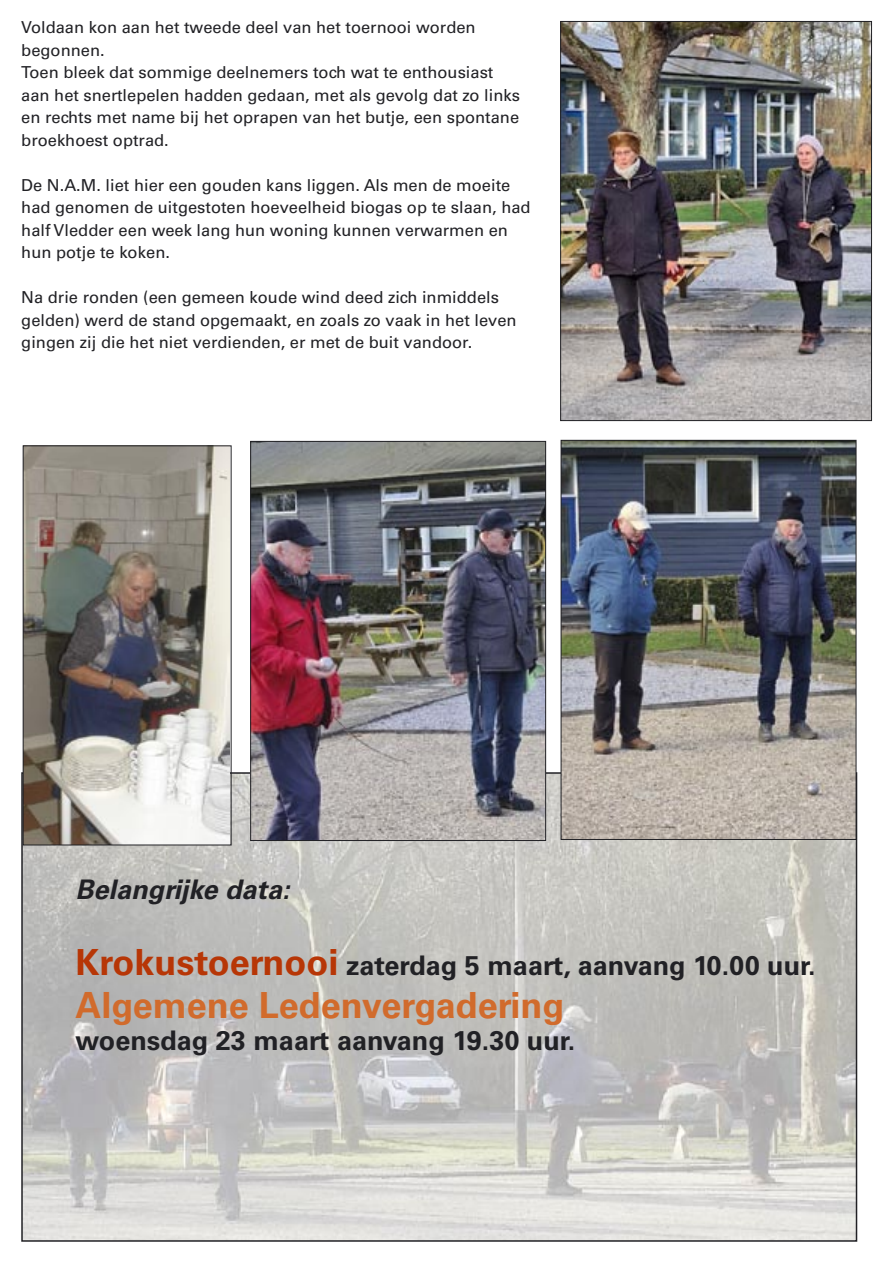
<style>
.page{position:relative;width:893px;height:1263px;background:#fff}
.page>*{position:absolute;margin:0;border:0;box-sizing:border-box;transform-origin:0 0}
.t1{font:700 36px "Univers";color:#d16b2c}
.t2{font:700 27px "Univers";color:#212125}
.t3{font:italic 700 27px "Univers";color:#212125}
.t4{font:16.5px/22.5px "Univers";color:#212125}
.s1{font-size:36px;color:#b73606}
</style>
<div class="page">
<img style="left:24px;top:775px;width:830px;height:464px">
<img style="left:562px;top:23px;width:308px;height:396px">
<div style="left:560px;top:21px;width:312px;height:400px;border:1px solid #212125"></div>
<img style="left:563px;top:442px;width:291px;height:396px">
<div style="left:561px;top:440px;width:295px;height:400px;border:1px solid #212125"></div>
<img style="left:252px;top:443px;width:292px;height:396px">
<div style="left:250px;top:441px;width:296px;height:400px;border:1px solid #212125"></div>
<img style="left:25px;top:448px;width:204px;height:395px">
<div style="left:23px;top:446px;width:208px;height:399px;border:1px solid #212125"></div>
<p class="t4" style="left:21px;top:16px;width:456px">Voldaan kon aan het tweede deel van het toernooi worden begonnen.</p>
<p class="t4" style="left:21px;top:61px;width:500px">Toen bleek dat sommige deelnemers toch wat te enthousiast aan het snertlepelen hadden gedaan, met als gevolg dat zo links en rechts met name bij het oprapen van het butje, een spontane broekhoest optrad.</p>
<p class="t4" style="left:21px;top:174px;width:511px">De N.A.M. liet hier een gouden kans liggen. Als men de moeite had genomen de uitgestoten hoeveelheid biogas op te slaan, had half Vledder een week lang hun woning kunnen verwarmen en hun potje te koken.</p>
<p class="t4" style="left:21px;top:286px;width:497px">Na drie ronden (een gemeen koude wind deed zich inmiddels gelden) werd de stand opgemaakt, en zoals zo vaak in het leven gingen zij die het niet verdienden, er met de buit vandoor.</p>
<p class="t3" style="left:75px;top:874px;width:216px">Belangrijke data:</p>
<p class="t2" style="left:75px;top:949px;width:742px"><span class="s1">Krokustoernooi</span> zaterdag 5 maart, aanvang 10.00 uur.</p>
<p class="t1" style="left:75px;top:984px;width:490px">Algemene Ledenvergadering</p>
<p class="t2" style="left:75px;top:1025px;width:501px">woensdag 23 maart aanvang 19.30 uur.</p>
</div>
